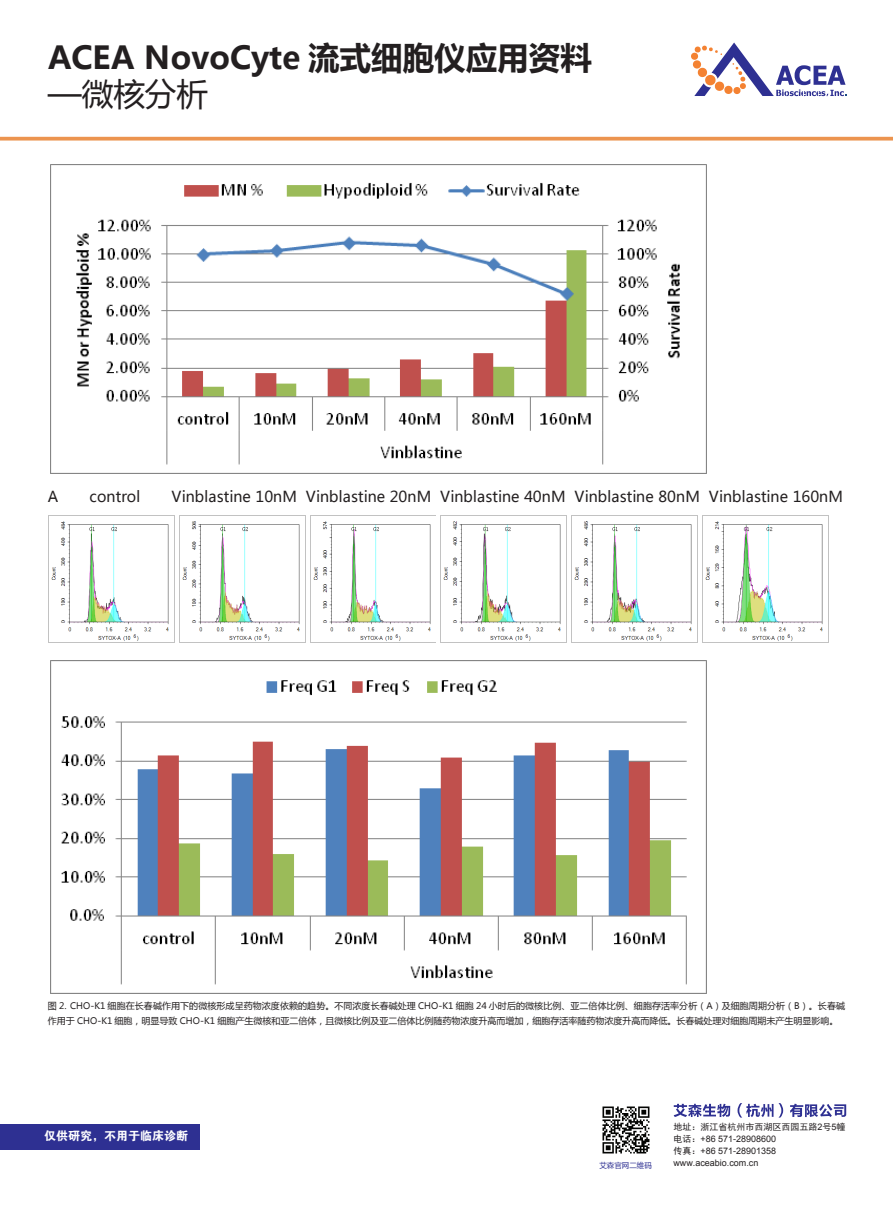
<style>
.page{position:relative;width:893px;height:1212px;background:#fff}
.page>*{position:absolute;margin:0;border:0;box-sizing:border-box;transform-origin:0 0}
.主题{font:700 31.5px/35.8px "Microsoft Ya Hei";color:#231f20}
.t1{font:15px "Microsoft Ya Hei";color:#231f20}
.t2{font:12px "FZDHTJW GB1 0";color:#fff}
.表解{font:9px/15px "Microsoft Ya Hei";color:#231f20}
.t3{font:9px/12px "Arial";color:#231f20}
.t4{font:9px "Sim Hei";color:#231f20}
.t5{font:7.5px "Microsoft Ya Hei";color:#2e3092}
.s1{font-weight:400}
.s2{font-family:"Arial"}
.s3{font-family:"Sim Hei"}
</style>
<div class="page">
<svg style="left:691px;top:43px;width:155px;height:53px"></svg>
<svg style="left:0;top:137px;width:893px;height:4px;background:#eea062"></svg>
<img style="left:50px;top:164px;width:657px;height:310px">
<img style="left:49px;top:521px;width:125px;height:122px">
<img style="left:179px;top:516px;width:126px;height:127px">
<img style="left:310px;top:516px;width:126px;height:127px">
<img style="left:441px;top:516px;width:126px;height:127px">
<img style="left:572px;top:521px;width:125px;height:122px">
<img style="left:702px;top:516px;width:126px;height:127px">
<img style="left:50px;top:660px;width:657px;height:334px">
<svg style="left:674px;top:1104px;width:56px;height:13px"></svg>
<svg style="left:737px;top:1103px;width:46px;height:14px"></svg>
<svg style="left:790px;top:1104px;width:56px;height:13px"></svg>
<img style="left:602px;top:1106px;width:48px;height:48px">
<div style="left:0;top:1124px;width:200px;height:25px;background:#2e3092"></div>
<p class="主题" style="left:48px;top:39px;width:545px">ACEA NovoCyte 流式细胞仪应用资料<span class="s1">—微核分析</span></p>
<p class="t1" style="left:48px;top:487px;width:12px">A</p>
<p class="t1" style="left:90px;top:487px;width:52px">control</p>
<p class="t1" style="left:172px;top:487px;width:673px">Vinblastine 10nM Vinblastine 20nM Vinblastine 40nM Vinblastine 80nM Vinblastine 160nM</p>
<p class="表解" style="left:48px;top:998px;width:799px">图 2. CHO-K1 细胞在长春碱作用下的微核形成呈药物浓度依赖的趋势。不同浓度长春碱处理 CHO-K1 细胞 24 小时后的微核比例、亚二倍体比例、细胞存活率分析（A）及细胞周期分析（B）。长春碱作用于 CHO-K1 细胞，明显导致 CHO-K1 细胞产生微核和亚二倍体，且微核比例及亚二倍体比例随药物浓度升高而增加，细胞存活率随药物浓度升高而降低。长春碱处理对细胞周期未产生明显影响。</p>
<h3 class="t2" style="left:44px;top:1130px;width:145px">仅供研究，不用于临床诊断</h3>
<p class="t4" style="left:673px;top:1122px;width:174px">地址：浙江省杭州市西湖区西园五路<span class="s2">2</span>号<span class="s2">5</span>幢</p>
<p class="t3" style="left:673px;top:1132px;width:104px"><span class="s3">电话：</span>+86 571-28908600<span class="s3">传真：</span>+86 571-28901358</p>
<p class="t5" style="left:599px;top:1161px;width:54px">艾森官网二维码</p>
<p class="t3" style="left:673px;top:1156px;width:86px">www.aceabio.com.cn</p>
</div>
